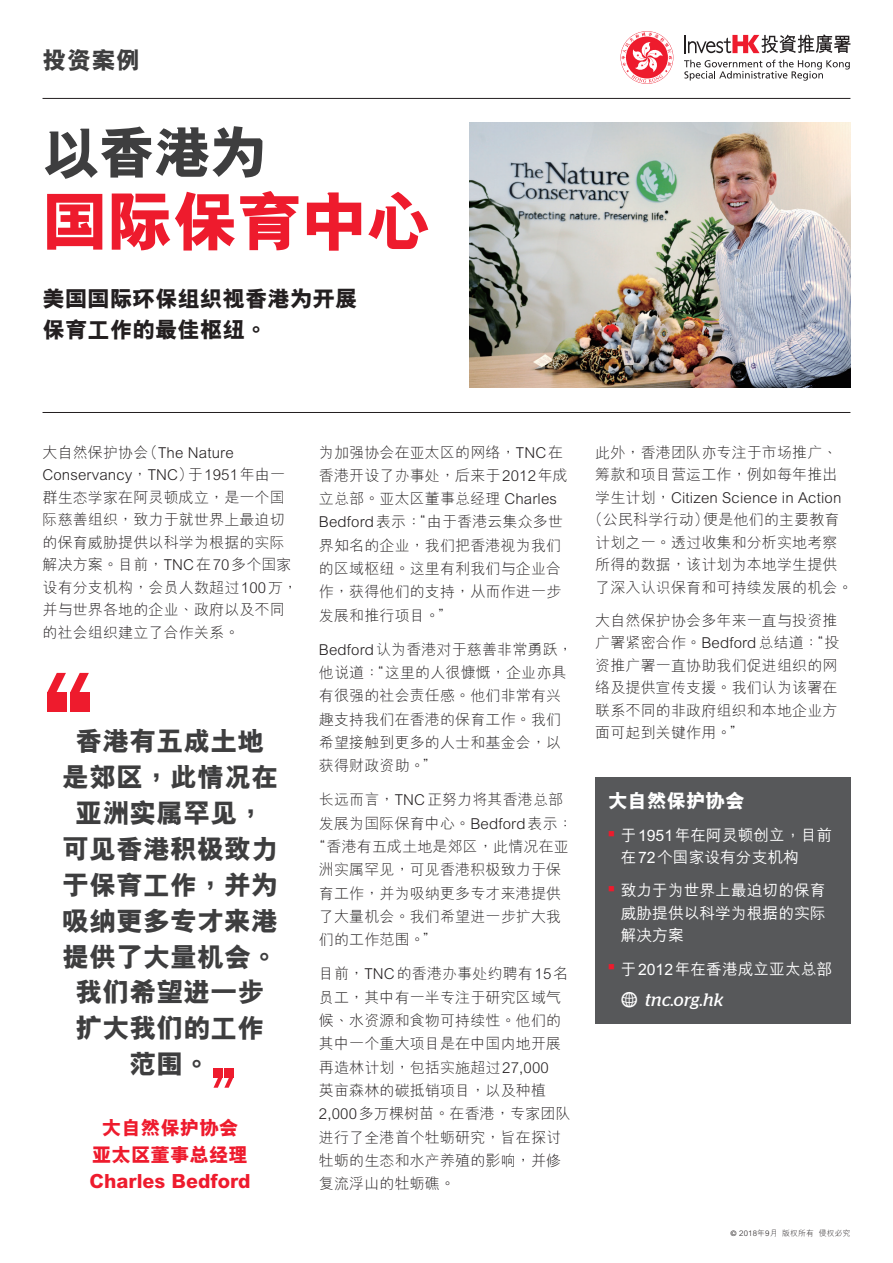
<style>
.page{position:relative;width:893px;height:1263px;background:#fff}
.page>*{position:absolute;margin:0;border:0;box-sizing:border-box;transform-origin:0 0}
.t1{font:800 66px "M Hei HKS";letter-spacing:-.02em;color:#ee1b2d}
.t2{font:800 57px "M Hei HKS";color:#3e3e3f}
.t3{font:800 27px/36px "M Hei HKS";color:#3e3e3f;text-align:center}
.t4{font:800 24px "M Hei HKS";color:#3e3e3f}
.t5{font:800 22.5px/31.5px "M Hei HKS";color:#231f20}
.t6{font:800 19.5px/26.7px "M Hei HKS";color:#ee1b2d;text-align:center}
.t7{font:800 19.5px "M Hei HKS";color:#fff}
.t8{font:italic 18px "Stag";letter-spacing:.02em;color:#fff}
.t9{font:500 15.75px/22.5px "M Hei HKS";color:#fff}
.t10{font:300 15px/23.4px "M Hei HKS";letter-spacing:.01em;color:#231f20}
.t11{font:300 7.8px "M Hei HKS";letter-spacing:.02em;color:#231f20}
.s1{font-family:"Modern Pictograms";font-style:normal;font-size:24px}
.s2{font-family:"Frutiger"}
</style>
<div class="page">
<svg style="left:621px;top:32px;width:51px;height:51px"></svg>
<svg style="left:684px;top:60px;width:166px;height:21px"></svg>
<svg style="left:685px;top:34px;width:165px;height:19px"></svg>
<hr style="left:43px;top:98px;width:807px;height:1px;background:#231f20">
<div style="left:595px;top:777px;width:255px;height:246px;background:#57585a"></div>
<img style="left:470px;top:122px;width:380px;height:266px">
<hr style="left:43px;top:412px;width:807px;height:1px;background:#231f20">
<div style="left:47px;top:693px;width:19px;height:19px;background:#ee1b2d"></div>
<div style="left:70px;top:693px;width:19px;height:19px;background:#ee1b2d"></div>
<svg style="left:47px;top:673px;width:42px;height:20px"></svg>
<div style="left:224px;top:1068px;width:9px;height:9px;background:#ee1b2d"></div>
<div style="left:213px;top:1068px;width:9px;height:9px;background:#ee1b2d"></div>
<svg style="left:213px;top:1077px;width:20px;height:11px"></svg>
<h3 class="t4" style="left:43px;top:44px;width:99px">投資案例</h3>
<h2 class="t2" style="left:43px;top:114px;width:226px">以香港為</h2>
<h1 class="t1" style="left:43px;top:177px;width:391px">國際保育中心</h1>
<h3 class="t5" style="left:43px;top:283px;width:317px">美國國際環保組織視香港為開展保育工作的最佳樞紐。</h3>
<p class="t10" style="left:43px;top:440px;width:257px;line-height:22.5px">大自然保護協會（The Nature<br>Conservancy，TNC）於1951年由一群生態學家在阿靈頓成立，是一個國際慈善組織，致力於就世界上最迫切的保育威脅提供以科學為根據的實際解決方案。目前，TNC在70多個國家設有分支機構，會員人數超過100萬，並與世界各地的企業、政府以及不同的社會組織建立了合作關係。</p>
<h3 class="t3" style="left:62px;top:723px;width:218px">香港有五成土地是郊區，此情況在亞洲實屬罕見，可見香港積極致力於保育工作，並為吸納更多專才來港提供了大量機會。我們希望進一步擴大我們的工作範圍。</h3>
<h3 class="t6" style="left:90px;top:1114px;width:163px">大自然保護協會<br>亞太區董事總經理<br>Charles Bedford</h3>
<p class="t10" style="left:319px;top:440px;width:250px">為加強協會在亞太區的網絡，TNC在香港開設了辦事處，後來於2012年成立總部。亞太區董事總經理 Charles<br>Bedford表示：“由於香港雲集眾多世界知名的企業，我們把香港視為我們的區域樞紐。這裡有利我們與企業合作，獲得他們的支持，從而作進一步發展和推行項目。”</p>
<p class="t10" style="left:319px;top:637px;width:255px">Bedford認為香港對於慈善非常勇躍，他說道：“這裡的人很慷慨，企業亦具有很強的社會責任感。他們非常有興趣支持我們在香港的保育工作。我們希望接觸到更多的人士和基金會，以獲得財政資助。”</p>
<p class="t10" style="left:319px;top:787px;width:246px">長遠而言，TNC正努力將其香港總部</p>
<p class="t10" style="left:319px;top:811px;width:255px">發展為國際保育中心。Bedford表示：</p>
<p class="t10" style="left:311px;top:834px;width:259px">“香港有五成土地是郊區，此情況在亞</p>
<p class="t10" style="left:319px;top:857px;width:244px">洲實屬罕見，可見香港積極致力於保</p>
<p class="t10" style="left:319px;top:881px;width:244px">育工作，並為吸納更多專才來港提供</p>
<p class="t10" style="left:319px;top:904px;width:244px">了大量機會。我們希望進一步擴大我</p>
<p class="t10" style="left:319px;top:927px;width:120px">們的工作範圍。”</p>
<p class="t10" style="left:319px;top:961px;width:253px">目前，TNC的香港辦事處約聘有15名員工，其中有一半專注於研究區域氣候、水資源和食物可持續性。他們的其中一個重大項目是在中國內地開展再造林計劃，包括實施超過27,000<br>英畝森林的碳抵銷項目，以及種植<br>2,000多萬棵樹苗。在香港，專家團隊進行了全港首個牡蠣研究，旨在探討牡蠣的生態和水產養殖的影響，並修復流浮山的牡蠣礁。</p>
<p class="t10" style="left:595px;top:440px;width:244px">此外，香港團隊亦專注於市場推廣、</p>
<p class="t10" style="left:595px;top:462px;width:244px">籌款和項目營運工作，例如每年推出</p>
<p class="t10" style="left:595px;top:485px;width:248px">學生計劃，Citizen Science in Action</p>
<p class="t10" style="left:588px;top:507px;width:253px">（公民科學行動）便是他們的主要教育</p>
<p class="t10" style="left:595px;top:530px;width:244px">計劃之一。透過收集和分析實地考察</p>
<p class="t10" style="left:595px;top:552px;width:244px">所得的數據，該計劃為本地學生提供</p>
<p class="t10" style="left:595px;top:575px;width:259px">了深入認識保育和可持續發展的機會。</p>
<p class="t10" style="left:595px;top:608px;width:246px;line-height:22.5px">大自然保護協會多年來一直與投資推廣署緊密合作。Bedford總結道：“投資推廣署一直協助我們促進組織的網絡及提供宣傳支援。我們認為該署在聯繫不同的非政府組織和本地企業方面可起到關鍵作用。”</p>
<h3 class="t7" style="left:608px;top:788px;width:138px">大自然保護協會</h3>
<p class="t9" style="left:621px;top:822px;width:213px;text-indent:-13px"><sup>■</sup> 於1951年在阿靈頓創立，目前在72個國家設有分支機構</p>
<p class="t9" style="left:621px;top:878px;width:206px;text-align:justify;text-indent:-13px"><sup>■</sup> 致力於為世界上最迫切的保育威脅提供以科學為根據的實際解決方案</p>
<p class="t9" style="left:608px;top:956px;width:226px"><sup>■</sup> 於2012年在香港成立亞太總部</p>
<p class="t8" style="left:620px;top:989px;width:105px"><span class="s1">w</span> tnc.org.hk</p>
<p class="t11" style="left:731px;top:1227px;width:121px"><span class="s2">©</span> 2018年9月 版權所有 侵權必究</p>
</div>
